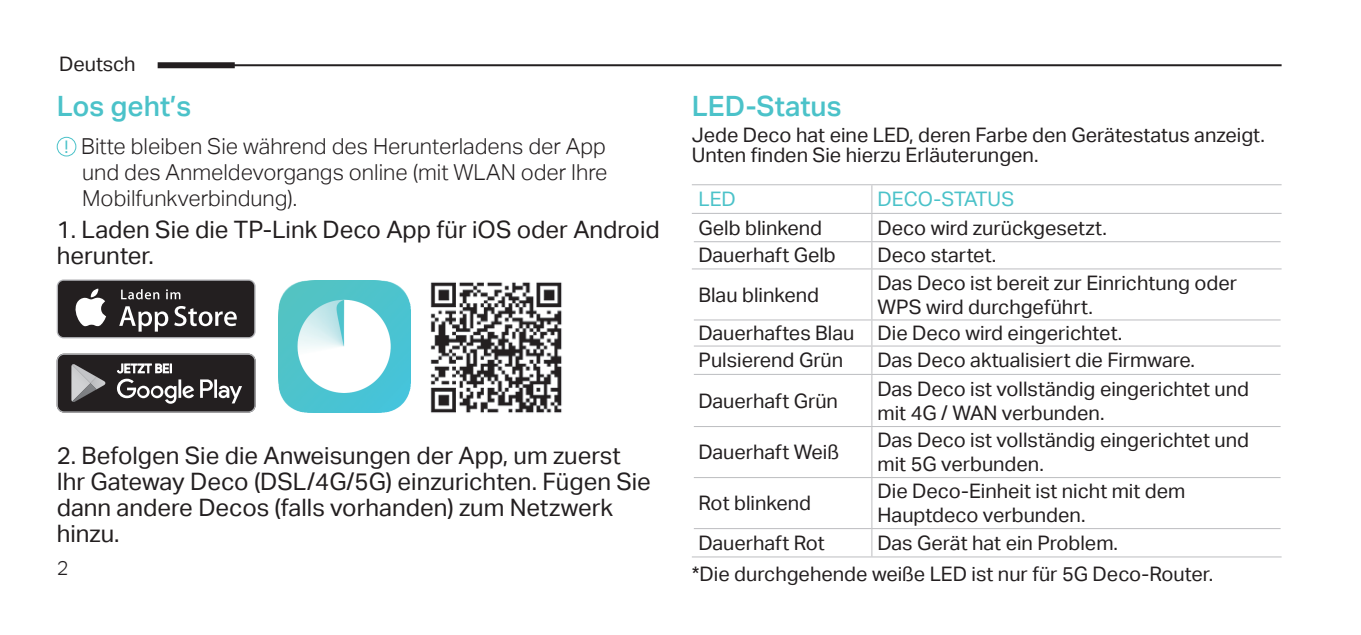
<style>
.page{position:relative;width:1361px;height:635px;background:#fff}
.page>*{position:absolute;margin:0;border:0;box-sizing:border-box;transform-origin:0 0}
.t1{font:28px "TP Link Aktiv Medium";color:#4bc2c9}
.t2{font:24px/26px "TP Link Aktiv Regular";color:#231f20}
.t3{font:22px/26.4px "TP Link Aktiv Light";color:#231f20;text-align:justify}
.t4{font:20px/24px "TP Link Aktiv Regular";color:#231f20}
.t5{font:20px "TP Link Aktiv Regular";color:#4bc2c9}
.t6{font:20px "TP Link Aktiv Light";color:#231f20}
.s1{font-family:"TP Link Aktiv Regular";font-size:17.2px;color:#4bc2c9}
</style>
<div class="page">
<hr style="left:167px;top:64px;width:1114px;height:2px;background:#231f20">
<div style="left:158px;top:62px;width:77px;height:6px;background:#231f20"></div>
<div style="left:57px;top:137px;width:19px;height:19px;border:1px solid #4bc2c9;border-radius:50%"></div>
<svg style="left:57px;top:279px;width:199px;height:59px"></svg>
<div style="left:58px;top:281px;width:196px;height:56px;background:#231f20;border-radius:6px"></div>
<svg style="left:75px;top:289px;width:31px;height:37px"></svg>
<svg style="left:119px;top:306px;width:49px;height:26px"></svg>
<svg style="left:174px;top:306px;width:63px;height:20px"></svg>
<svg style="left:121px;top:289px;width:38px;height:10px"></svg>
<svg style="left:166px;top:289px;width:14px;height:10px"></svg>
<svg style="left:57px;top:354px;width:199px;height:59px;background:#4a4748"></svg>
<img style="left:278px;top:280px;width:133px;height:133px">
<img style="left:430px;top:282px;width:132px;height:131px">
<hr style="left:872px;top:184px;width:409px;height:1px;background:#bcbdc0">
<hr style="left:872px;top:213px;width:409px;height:1px;background:#bcbdc0">
<hr style="left:872px;top:241px;width:408px;height:1px;background:#bcbdc0">
<hr style="left:872px;top:319px;width:408px;height:2px;background:#bcbdc0">
<hr style="left:872px;top:345px;width:408px;height:2px;background:#bcbdc0">
<hr style="left:872px;top:374px;width:408px;height:1px;background:#bcbdc0">
<hr style="left:872px;top:426px;width:408px;height:1px;background:#bcbdc0">
<hr style="left:872px;top:477px;width:408px;height:1px;background:#bcbdc0">
<hr style="left:872px;top:528px;width:408px;height:1px;background:#bcbdc0">
<hr style="left:872px;top:556px;width:409px;height:2px;background:#bcbdc0">
<hr style="left:692px;top:184px;width:180px;height:1px;background:#bcbdc0">
<hr style="left:692px;top:213px;width:180px;height:1px;background:#bcbdc0">
<hr style="left:694px;top:241px;width:178px;height:1px;background:#bcbdc0">
<svg style="left:871px;top:185px;width:1px;height:83px"></svg>
<hr style="left:871px;top:269px;width:1px;height:50px;background:#bcbdc0">
<hr style="left:694px;top:319px;width:178px;height:2px;background:#bcbdc0">
<hr style="left:694px;top:345px;width:178px;height:2px;background:#bcbdc0">
<svg style="left:871px;top:320px;width:1px;height:54px"></svg>
<hr style="left:694px;top:374px;width:178px;height:1px;background:#bcbdc0">
<hr style="left:871px;top:375px;width:1px;height:51px;background:#bcbdc0">
<hr style="left:694px;top:426px;width:178px;height:1px;background:#bcbdc0">
<hr style="left:871px;top:427px;width:1px;height:50px;background:#bcbdc0">
<hr style="left:694px;top:477px;width:178px;height:1px;background:#bcbdc0">
<hr style="left:871px;top:478px;width:1px;height:50px;background:#bcbdc0">
<hr style="left:694px;top:528px;width:178px;height:1px;background:#bcbdc0">
<svg style="left:871px;top:529px;width:1px;height:27px"></svg>
<hr style="left:692px;top:556px;width:180px;height:2px;background:#bcbdc0">
<hr style="left:692px;top:268px;width:180px;height:2px;background:#bcbdc0">
<hr style="left:872px;top:268px;width:409px;height:2px;background:#bcbdc0">
<p class="t4" style="left:59px;top:52px;width:78px">Deutsch</p>
<h1 class="t1" style="left:57px;top:90px;width:136px">Los geht’s</h1>
<p class="t3" style="left:82px;top:133px;width:527px;text-indent:-18px"><span class="s1">!</span> Bitte bleiben Sie während des Herunterladens der App und des Anmeldevorgangs online (mit WLAN oder Ihre Mobilfunkverbindung).</p>
<p class="t2" style="left:57px;top:217px;width:604px">1. Laden Sie die TP-Link Deco App für iOS oder Android herunter.</p>
<p class="t2" style="left:57px;top:443px;width:596px">2. Befolgen Sie die Anweisungen der App, um zuerst Ihr Gateway Deco (DSL/4G/5G) einzurichten. Fügen Sie dann andere Decos (falls vorhanden) zum Netzwerk hinzu.</p>
<p class="t6" style="left:57px;top:557px;width:13px">2</p>
<h1 class="t1" style="left:692px;top:90px;width:151px">LED-Status</h1>
<p class="t4" style="left:692px;top:125px;width:575px;line-height:20px">Jede Deco hat eine LED, deren Farbe den Gerätestatus anzeigt.<br>Unten finden Sie hierzu Erläuterungen.</p>
<p class="t5" style="left:698px;top:188px;width:39px">LED</p>
<p class="t5" style="left:877px;top:188px;width:138px">DECO-STATUS</p>
<p class="t4" style="left:698px;top:216px;width:125px">Gelb blinkend</p>
<p class="t4" style="left:877px;top:216px;width:231px">Deco wird zurückgesetzt.</p>
<p class="t4" style="left:698px;top:244px;width:139px">Dauerhaft Gelb</p>
<p class="t4" style="left:877px;top:244px;width:120px">Deco startet.</p>
<p class="t4" style="left:698px;top:283px;width:122px">Blau blinkend</p>
<p class="t4" style="left:877px;top:271px;width:361px">Das Deco ist bereit zur Einrichtung oder<br>WPS wird durchgeführt.</p>
<p class="t4" style="left:698px;top:320px;width:425px;line-height:27.2px">Dauerhaftes Blau Die Deco wird eingerichtet.<br>Pulsierend Grün</p>
<p class="t4" style="left:877px;top:348px;width:319px">Das Deco aktualisiert die Firmware.</p>
<p class="t4" style="left:698px;top:389px;width:141px">Dauerhaft Grün</p>
<p class="t4" style="left:877px;top:377px;width:373px">Das Deco ist vollständig eingerichtet und mit 4G / WAN verbunden.</p>
<p class="t4" style="left:698px;top:440px;width:142px">Dauerhaft Weiß</p>
<p class="t4" style="left:877px;top:428px;width:373px">Das Deco ist vollständig eingerichtet und mit 5G verbunden.</p>
<p class="t4" style="left:698px;top:491px;width:114px">Rot blinkend</p>
<p class="t4" style="left:877px;top:479px;width:309px">Die Deco-Einheit ist nicht mit dem<br>Hauptdeco verbunden.</p>
<p class="t4" style="left:692px;top:527px;width:523px;line-height:31.6px;text-indent:186px">Das Gerät hat ein Problem.<br>*Die durchgehende weiße LED ist nur für 5G Deco-Router.</p>
<p class="t4" style="left:698px;top:531px;width:128px">Dauerhaft Rot</p>
</div>
